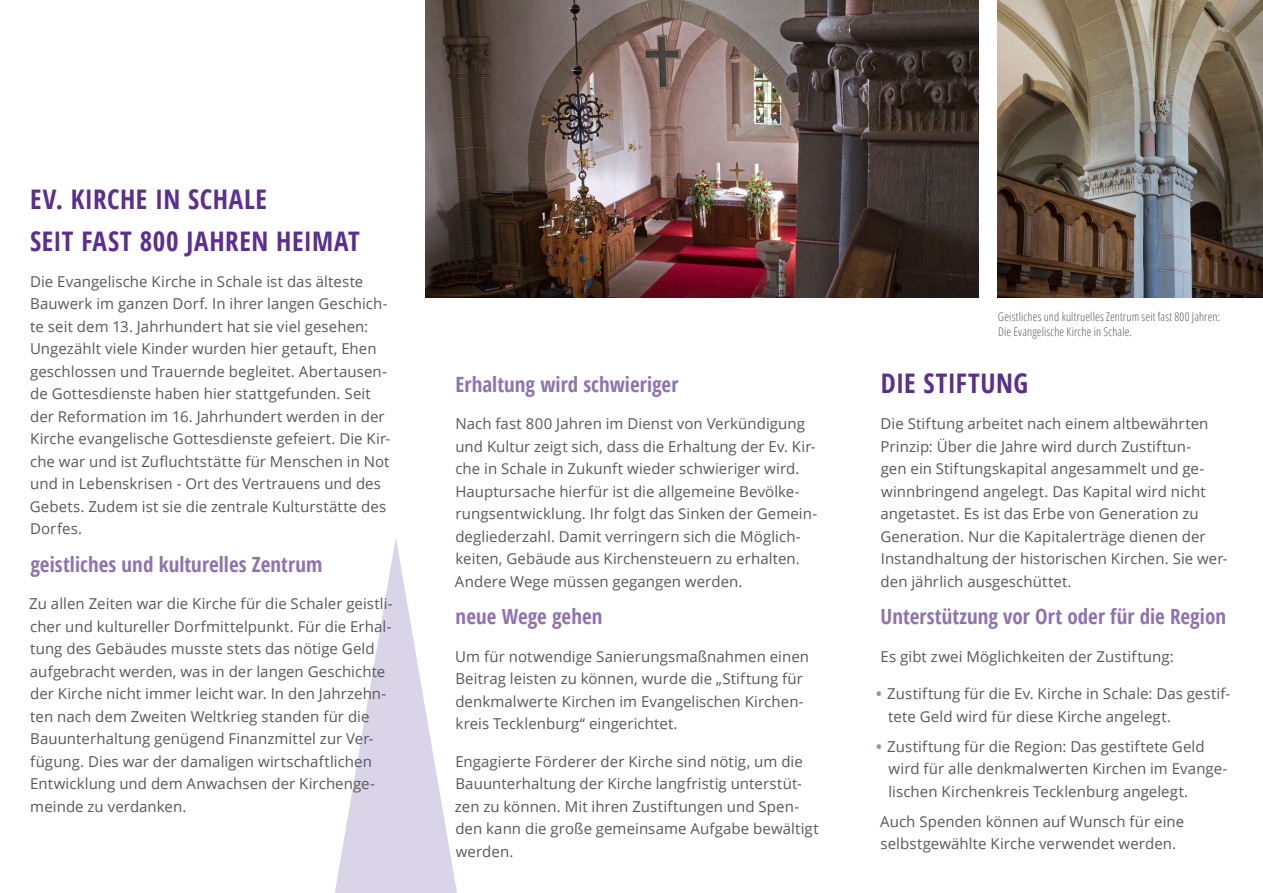
<style>
.page{position:relative;width:1263px;height:893px;background:#fff}
.page>*{position:absolute;margin:0;border:0;box-sizing:border-box;transform-origin:0 0}
.Headline{font:700 condensed 27px "Open Sans";letter-spacing:.02em;color:#5b2e91}
.Zwischenüberschrift{font:700 condensed 21px "Open Sans";letter-spacing:.005em;color:#8e73b3}
.Fließtext{font:700 condensed 21px "Open Sans";color:#8e73b3}
.Fließtext-2{font:15px/22.5px "Open Sans";letter-spacing:.005em;color:#57585a}
.Bildunterschrift{font:300 condensed 12px/15px "Open Sans";letter-spacing:.015em;color:#57585a}
.s1{font-weight:700;color:#9c85bd}
</style>
<div class="page">
<svg style="left:335px;top:538px;width:122px;height:355px"></svg>
<img style="left:425px;top:0;width:553px;height:298px">
<img style="left:997px;top:0;width:266px;height:298px">
<p class="Headline" style="left:30px;top:181px;width:238px">EV. KIRCHE IN SCHALE</p>
<p class="Headline" style="left:30px;top:222px;width:331px">SEIT FAST 800 JAHREN HEIMAT</p>
<p class="Fließtext-2" style="left:30px;top:269px;width:362px">Die Evangelische Kirche in Schale ist das älteste Bauwerk im ganzen Dorf. In ihrer langen Geschich&shy;te seit dem 13. Jahrhundert hat sie viel gesehen:<br>Ungezählt viele Kinder wurden hier getauft, Ehen geschlossen und Trauernde begleitet. Abertausen&shy;de Gottesdienste haben hier stattgefunden. Seit der Reformation im 16. Jahrhundert werden in der Kirche evangelische Gottesdienste gefeiert. Die Kir&shy;che war und ist Zufluchtstätte für Menschen in Not und in Lebenskrisen - Ort des Vertrauens und des Gebets. Zudem ist sie die zentrale Kulturstätte des Dorfes.</p>
<p class="Zwischenüberschrift" style="left:30px;top:549px;width:293px">geistliches und kulturelles Zentrum</p>
<p class="Fließtext-2" style="left:29px;top:592px;width:365px">Zu allen Zeiten war die Kirche für die Schaler geistli&shy;cher und kultureller Dorfmittelpunkt. Für die Erhal&shy;tung des Gebäudes musste stets das nötige Geld aufgebracht werden, was in der langen Geschichte der Kirche nicht immer leicht war. In den Jahrzehn&shy;ten nach dem Zweiten Weltkrieg standen für die Bauunterhaltung genügend Finanzmittel zur Ver&shy;fügung. Dies war der damaligen wirtschaftlichen Entwicklung und dem Anwachsen der Kirchenge&shy;meinde zu verdanken.</p>
<p class="Fließtext" style="left:455px;top:369px;width:224px">Erhaltung wird schwieriger</p>
<p class="Fließtext-2" style="left:455px;top:412px;width:364px">Nach fast 800 Jahren im Dienst von Verkündigung und Kultur zeigt sich, dass die Erhaltung der Ev. Kir&shy;che in Schale in Zukunft wieder schwieriger wird.<br>Hauptursache hierfür ist die allgemeine Bevölke&shy;rungsentwicklung. Ihr folgt das Sinken der Gemein&shy;degliederzahl. Damit verringern sich die Möglich&shy;keiten, Gebäude aus Kirchensteuern zu erhalten.<br>Andere Wege müssen gegangen werden.</p>
<p class="Zwischenüberschrift" style="left:456px;top:602px;width:148px">neue Wege gehen</p>
<p class="Fließtext-2" style="left:455px;top:644px;width:355px">Um für notwendige Sanierungsmaßnahmen einen Beitrag leisten zu können, wurde die „Stiftung für denkmalwerte Kirchen im Evangelischen Kirchen&shy;kreis Tecklenburg“ eingerichtet.</p>
<p class="Fließtext-2" style="left:455px;top:749px;width:365px">Engagierte Förderer der Kirche sind nötig, um die Bauunterhaltung der Kirche langfristig unterstüt&shy;zen zu können. Mit ihren Zustiftungen und Spen&shy;den kann die große gemeinsame Aufgabe bewältigt werden.</p>
<p class="Bildunterschrift" style="left:998px;top:309px;width:224px">Geistliches und kultruelles Zentrum seit fast 800 Jahren:<br>Die Evangelische Kirche in Schale.</p>
<p class="Headline" style="left:881px;top:364px;width:149px">DIE STIFTUNG</p>
<p class="Fließtext-2" style="left:880px;top:412px;width:349px">Die Stiftung arbeitet nach einem altbewährten Prinzip: Über die Jahre wird durch Zustiftun-<br>gen ein Stiftungskapital angesammelt und ge&shy;winnbringend angelegt. Das Kapital wird nicht angetastet. Es ist das Erbe von Generation zu Generation. Nur die Kapitalerträge dienen der Instandhaltung der historischen Kirchen. Sie wer&shy;den jährlich ausgeschüttet.</p>
<p class="Zwischenüberschrift" style="left:880px;top:602px;width:347px">Unterstützung vor Ort oder für die Region</p>
<p class="Fließtext-2" style="left:880px;top:644px;width:295px">Es gibt zwei Möglichkeiten der Zustiftung:</p>
<p class="Fließtext-2" style="left:888px;top:682px;width:344px;text-indent:-12px"><span class="s1">•</span> Zustiftung für die Ev. Kirche in Schale: Das gestif&shy;tete Geld wird für diese Kirche angelegt.</p>
<p class="Fließtext-2" style="left:888px;top:734px;width:340px;text-indent:-12px"><span class="s1">•</span> Zustiftung für die Region: Das gestiftete Geld wird für alle denkmalwerten Kirchen im Evange&shy;lischen Kirchenkreis Tecklenburg angelegt.</p>
<p class="Fließtext-2" style="left:880px;top:809px;width:306px">Auch Spenden können auf Wunsch für eine selbstgewählte Kirche verwendet werden.</p>
</div>
